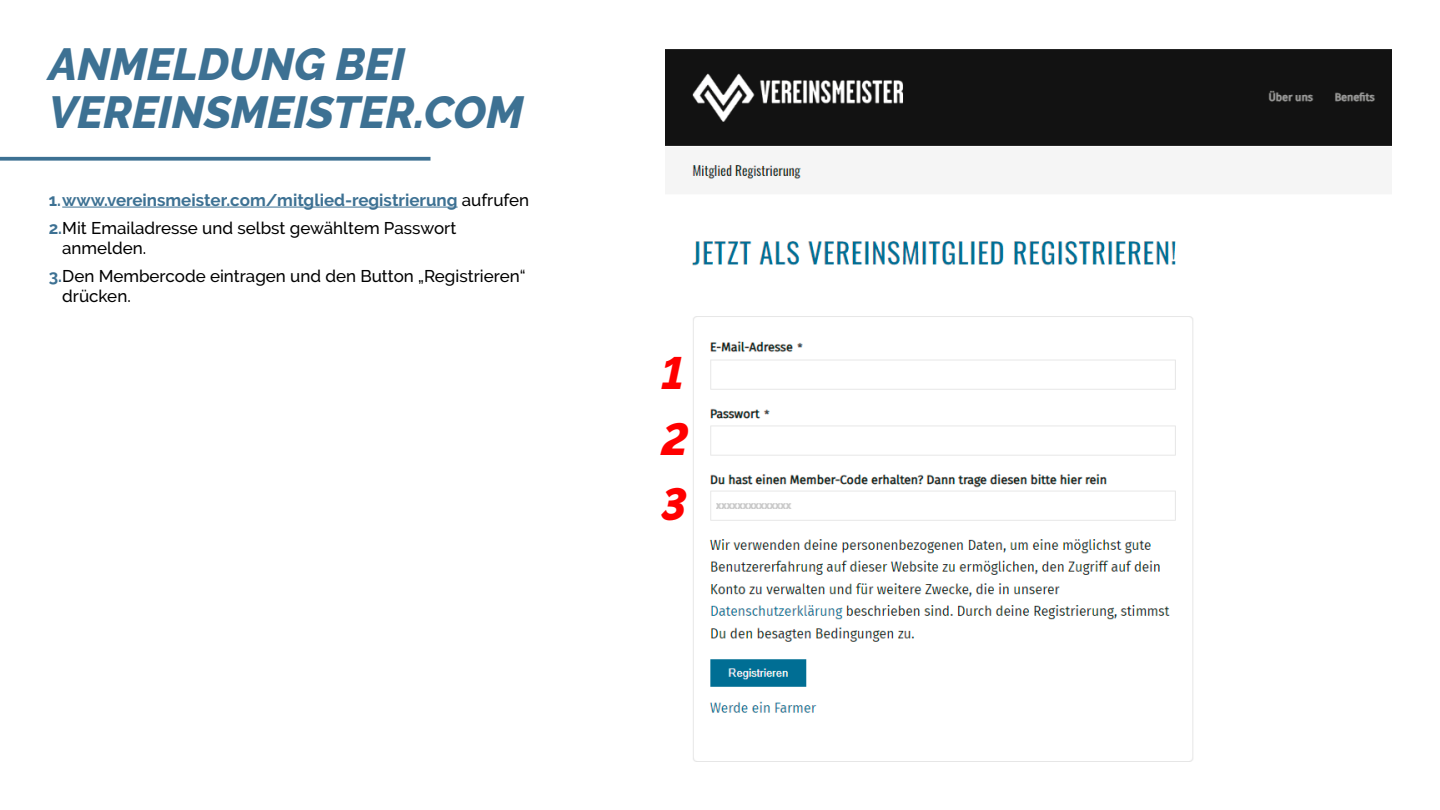
<style>
.page{position:relative;width:1440px;height:810px;background:#fff}
.page>*{position:absolute;margin:0;border:0;box-sizing:border-box;transform-origin:0 0}
.Headline{font:italic 800 44.85px/47.2px "Raleway";color:#3d7193}
.Markierung{font:italic 800 44.85px "Raleway";color:#f00}
.t1{font:500 16.95px/20.3px "Raleway";color:#000}
.t2{font:700 16.95px "Raleway";color:#3d7193}
.s1{font-weight:500;color:#000}
.s2{font-weight:700;color:#3d7193}
</style>
<div class="page">
<hr style="left:62px;top:207px;width:396px;height:1px;background:#3d7193">
<svg style="left:0;top:157px;width:431px;height:4px;background:#4f7e9d"></svg>
<img style="left:665px;top:49px;width:726px;height:712px">
<p class="Headline" style="left:49px;top:41px;width:476px">ANMELDUNG BEI<br>VEREINSMEISTER.COM</p>
<p class="t2" style="left:49px;top:190px;width:482px">1.www.vereinsmeister.com/mitglied-registrierung <span class="s1">aufrufen</span></p>
<p class="t1" style="left:62px;top:218px;width:396px;text-indent:-14px"><span class="s2">2.</span>Mit Emailadresse und selbst gewähltem Passwort anmelden.</p>
<p class="t1" style="left:62px;top:266px;width:465px;text-indent:-14px"><span class="s2">3.</span>Den Membercode eintragen und den Button „Registrieren“ drücken.</p>
<p class="Markierung" style="left:662px;top:347px;width:24px">1</p>
<p class="Markierung" style="left:662px;top:413px;width:28px">2</p>
<p class="Markierung" style="left:662px;top:478px;width:27px">3</p>
</div>
